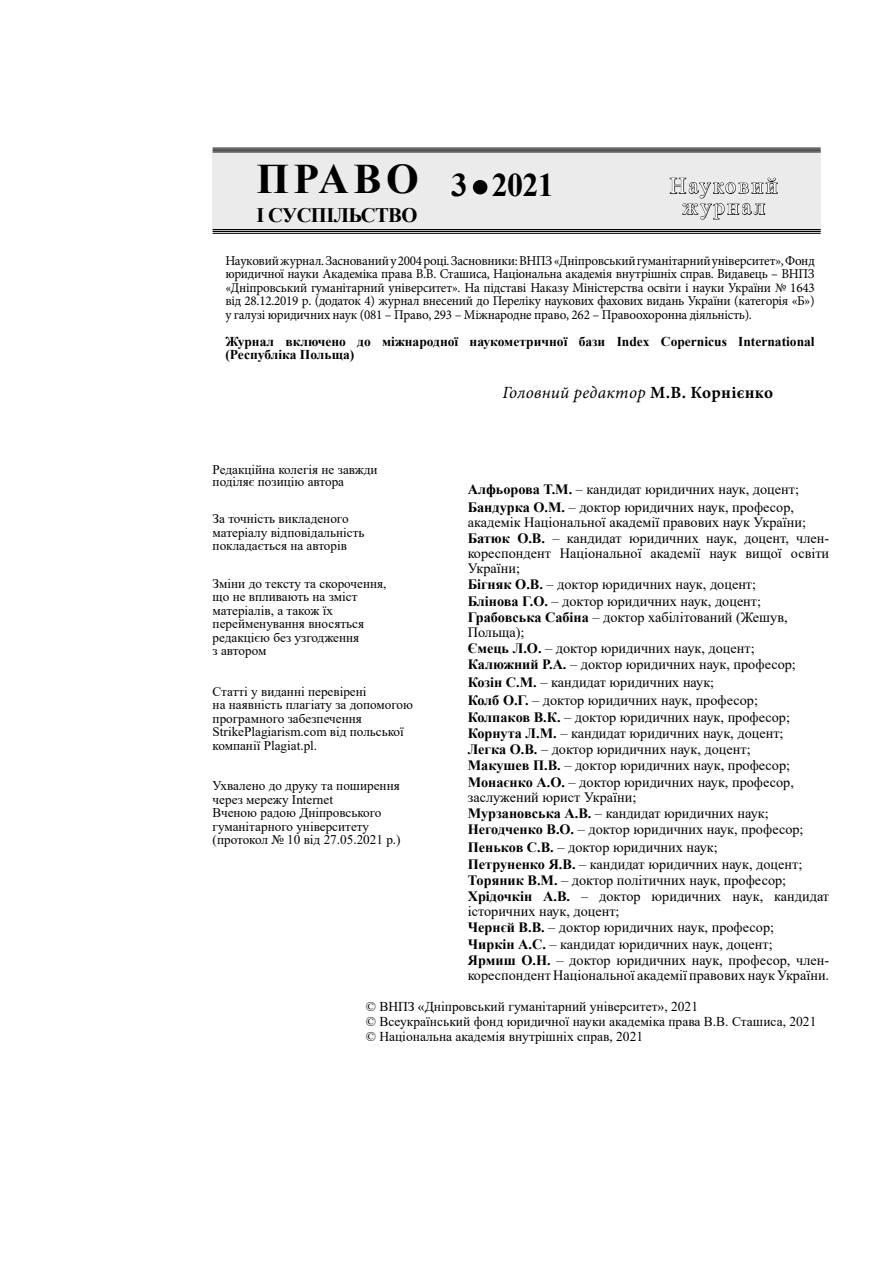
<style>
.page{position:relative;width:893px;height:1263px;background:#fff}
.page>*{position:absolute;margin:0;border:0;box-sizing:border-box;transform-origin:0 0}
.t1{font:700 42px "Times New Roman";letter-spacing:.11em;color:#000}
.t2{font:700 33px "Times New Roman";color:#000}
.t3{font:22.5px/21px "Times New Roman";letter-spacing:.1em;color:#fff;text-align:center}
.t4{font:700 20.55px "Times New Roman";letter-spacing:-.03em;color:#000}
.t5{font:italic 17.1px "Minion Pro";letter-spacing:.01em;color:#000}
.t6{font:14.25px/15.9px "Times New Roman";color:#000}
.t7{font:13.5px/13.5px "Minion Pro";letter-spacing:-.02em;color:#000;text-align:justify}
.t8{font:13.5px/15px "Times New Roman";color:#000}
.t9{font:700 13.5px/13.5px "Times New Roman";color:#000}
.t10{font:13.2px/13.5px "Times New Roman";color:#000}
.s1{font-weight:700;font-style:normal}
.s2{font-weight:700}
</style>
<div class="page">
<div style="left:213px;top:150px;width:608px;height:82px;background:#ebebec"></div>
<hr style="left:213px;top:148px;width:608px;height:1px;background:#000">
<hr style="left:213px;top:149px;width:608px;height:2px;background:#000">
<hr style="left:213px;top:152px;width:608px;height:1px;background:#000">
<hr style="left:213px;top:229px;width:608px;height:1px;background:#000">
<hr style="left:213px;top:231px;width:608px;height:1px;background:#000">
<hr style="left:213px;top:233px;width:608px;height:1px;background:#000">
<svg style="left:669px;top:177px;width:109px;height:43px"></svg>
<div style="left:474px;top:181px;width:13px;height:13px;background:#000;border-radius:50%"></div>
<div style="left:473px;top:180px;width:14px;height:14px;border:2px solid #000;border-radius:50%"></div>
<h1 class="t1" style="left:256px;top:148px;width:164px">ПРАВО</h1>
<h2 class="t2" style="left:451px;top:161px;width:104px">3 2021</h2>
<h3 class="t3" style="left:670px;top:174px;width:109px">Науковий журнал</h3>
<p class="t7" style="left:225px;top:254px;width:591px">Науковий журнал. Заснований у 2004 році. Засновники: ВНПЗ «Дніпровський гуманітарний університет», Фонд юридичної науки Академіка права В.В. Сташиса, Національна академія внутрішніх справ. Видавець – ВНПЗ «Дніпровський гуманітарний університет». На підставі Наказу Міністерства освіти і науки України № 1643 від 28.12.2019 р. (додаток 4) журнал внесений до Переліку наукових фахових видань України (категорія «Б») у галузі юридичних наук (081 – Право, 293 – Міжнародне право, 262 – Правоохоронна діяльність).</p>
<p class="t9" style="left:225px;top:334px;width:591px">Журнал включено до міжнародної наукометричної бази Index Copernicus International (Республіка Польща)</p>
<h3 class="t4" style="left:256px;top:200px;width:163px">І СУСПІЛЬСТВО</h3>
<p class="t10" style="left:213px;top:463px;width:166px;line-height:12px">Редакційна колегія не завжди поділяє позицію автора</p>
<p class="t10" style="left:213px;top:511px;width:154px">За точність викладеного матеріалу відповідальність покладається на авторів</p>
<p class="t10" style="left:213px;top:576px;width:175px">Зміни до тексту та скорочення, що не впливають на зміст матеріалів, а також їх перейменування вносяться редакцією без узгодження<br>з автором</p>
<p class="t10" style="left:213px;top:684px;width:202px">Статті у виданні перевірені<br>на наявність плагіату за допомогою програмного забезпечення<br>StrikePlagiarism.com від польської компанії Plagiat.pl.</p>
<p class="t10" style="left:213px;top:778px;width:190px">Ухвалено до друку та поширення через мережу Internet<br>Вченою радою Дніпровського гуманітарного університету (протокол № 10 від 27.05.2021 р.)</p>
<p class="t5" style="left:502px;top:381px;width:272px">Головний редактор <span class="s1">М.В. Корнієнко</span></p>
<p class="t6" style="left:468px;top:479px;width:333px;line-height:18px"><span class="s2">Алфьорова Т.М.</span> – кандидат юридичних наук, доцент;<br><span class="s2">Бандурка О.М.</span> – доктор юридичних наук, професор,</p>
<p class="t6" style="left:468px;top:513px;width:363px">академік Національної академії правових наук України; <span class="s2">Батюк О.В.</span> – кандидат юридичних наук, доцент, член&shy;кореспондент Національної академії наук вищої освіти України;<br><span class="s2">Бігняк О.В.</span> – доктор юридичних наук, доцент;<br><span class="s2">Блінова Г.О.</span> – доктор юридичних наук, доцент; <span class="s2">Грабовська Сабіна</span> – доктор хабілітований (Жешув, Польща);<br><span class="s2">Ємець Л.О.</span> – доктор юридичних наук, доцент;<br><span class="s2">Калюжний Р.А.</span> – доктор юридичних наук, професор;</p>
<p class="t6" style="left:468px;top:673px;width:292px;line-height:18px"><span class="s2">Козін С.М.</span> – кандидат юридичних наук;<br><span class="s2">Колб О.Г.</span> – доктор юридичних наук, професор;</p>
<p class="t6" style="left:468px;top:708px;width:337px"><span class="s2">Колпаков В.К.</span> – доктор юридичних наук, професор; <span class="s2">Корнута Л.М.</span> – кандидат юридичних наук, доцент; <span class="s2">Легка О.В.</span> – доктор юридичних наук, доцент; <span class="s2">Макушев П.В.</span> – доктор юридичних наук, професор; <span class="s2">Монаєнко А.О.</span> – доктор юридичних наук, професор, заслужений юрист України;<br><span class="s2">Мурзановська А.В.</span> – кандидат юридичних наук; <span class="s2">Негодченко В.О.</span> – доктор юридичних наук, професор;</p>
<p class="t6" style="left:468px;top:839px;width:363px"><span class="s2">Пеньков С.В.</span> – доктор юридичних наук;<br><span class="s2">Петруненко Я.В.</span> – кандидат юридичних наук, доцент; <span class="s2">Торяник В.М.</span> – доктор політичних наук, професор; <span class="s2">Хрідочкін А.В.</span> – доктор юридичних наук, кандидат історичних наук, доцент;<br><span class="s2">Чернєй В.В.</span> – доктор юридичних наук, професор;<br><span class="s2">Чиркін А.С.</span> – кандидат юридичних наук, доцент;<br><span class="s2">Ярмиш О.Н.</span> – доктор юридичних наук, професор, член&shy;кореспондент Національної академії правових наук України.</p>
<p class="t8" style="left:366px;top:998px;width:452px">© ВНПЗ «Дніпровський гуманітарний університет», 2021<br>© Всеукраїнський фонд юридичної науки академіка права В.В. Сташиса, 2021 © Національна академія внутрішніх справ, 2021</p>
</div>
